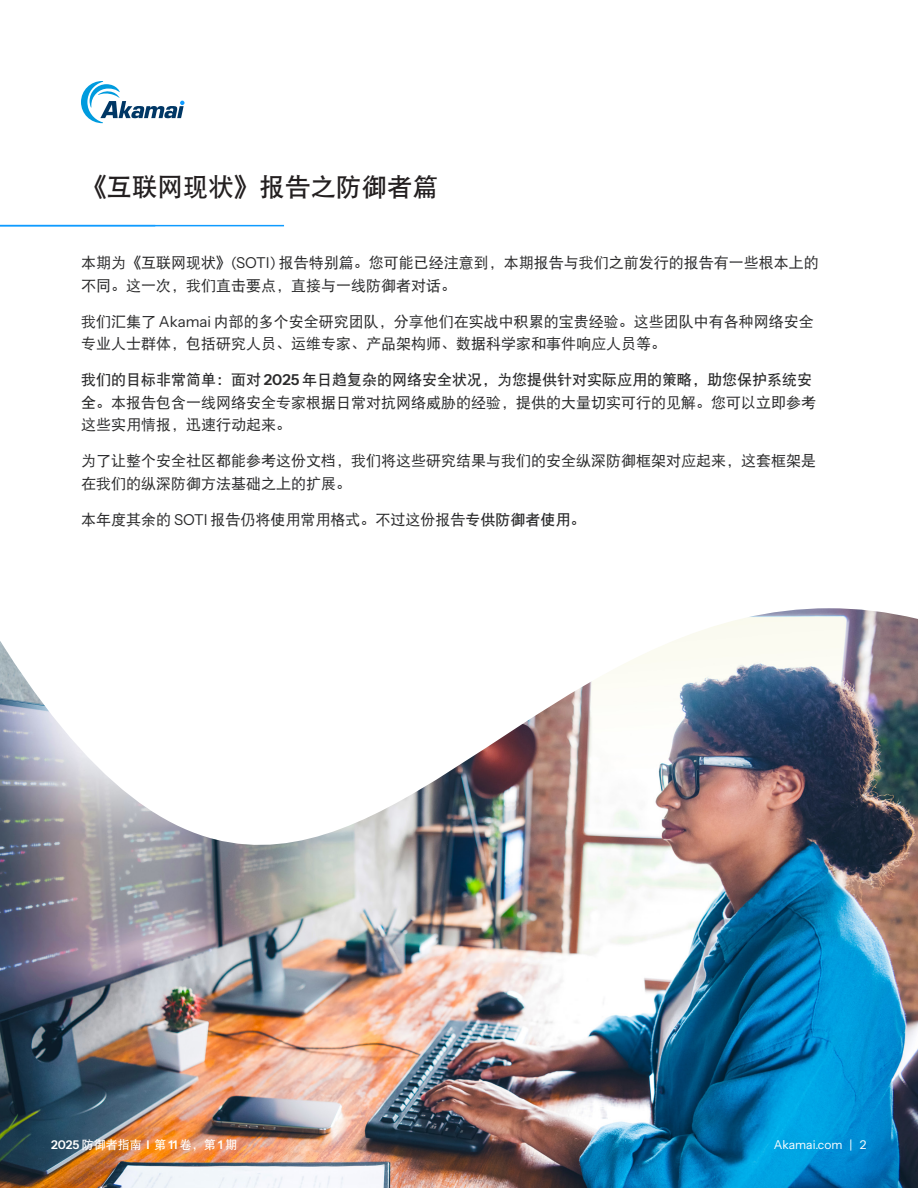
<style>
.page{position:relative;width:918px;height:1188px;background:#fff}
.page>*{position:absolute;margin:0;border:0;box-sizing:border-box;transform-origin:0 0}
.H1_-_Blue_Bar{font:25.5px "DFP Hei W7";color:#231f20}
.Body{font:15px/22.5px "DFP Hei W5";color:#2a2a2b}
.t1{font:12px "DFP Hei W7";color:#fff}
.t2{font:12px "Instrument Sans";color:#fff}
.s1{font-family:"Instrument Sans"}
.s2{font-family:"DFP Hei W7"}
.s3{font-family:"Instrument Sans";font-weight:600}
</style>
<div class="page">
<img style="left:0;top:608px;width:918px;height:580px">
<svg style="left:81px;top:81px;width:103px;height:42px"></svg>
<svg style="left:0;top:225px;width:284px;height:1px"></svg>
<p class="H1_-_Blue_Bar" style="left:81px;top:173px;width:358px">《互联网现状》报告之防御者篇</p>
<p class="Body" style="left:81px;top:251px;width:739px">本期为《互联网现状》<span class="s1">(SOTI)</span> 报告特别篇。您可能已经注意到，本期报告与我们之前发行的报告有一些根本上的不同。这一次，我们直击要点，直接与一线防御者对话。</p>
<p class="Body" style="left:81px;top:310px;width:734px">我们汇集了 <span class="s1">Akamai</span> 内部的多个安全研究团队，分享他们在实战中积累的宝贵经验。这些团队中有各种网络安全专业人士群体，包括研究人员、运维专家、产品架构师、数据科学家和事件响应人员等。</p>
<p class="Body" style="left:81px;top:368px;width:736px"><span class="s2">我们的目标非常简单：面对</span> <span class="s3">2025</span> <span class="s2">年日趋复杂的网络安全状况，为您提供针对实际应用的策略，助您保护系统安全。</span>本报告包含一线网络安全专家根据日常对抗网络威胁的经验，提供的大量切实可行的见解。您可以立即参考这些实用情报，迅速行动起来。</p>
<p class="Body" style="left:81px;top:449px;width:736px">为了让整个安全社区都能参考这份文档，我们将这些研究结果与我们的安全纵深防御框架对应起来，这套框架是在我们的纵深防御方法基础之上的扩展。</p>
<p class="Body" style="left:81px;top:508px;width:506px">本年度其余的 <span class="s1">SOTI</span> 报告仍将使用常用格式。不过这份报告<span class="s2">专供防御者使用。</span></p>
<p class="t1" style="left:51px;top:1138px;width:188px"><span class="s3">2025</span> 防御者指南 <span class="s3">I</span> 第 <span class="s3">11</span> 卷，第 <span class="s3">1</span> 期</p>
<p class="t2" style="left:774px;top:1137px;width:94px">Akamai.com | 2</p>
</div>
